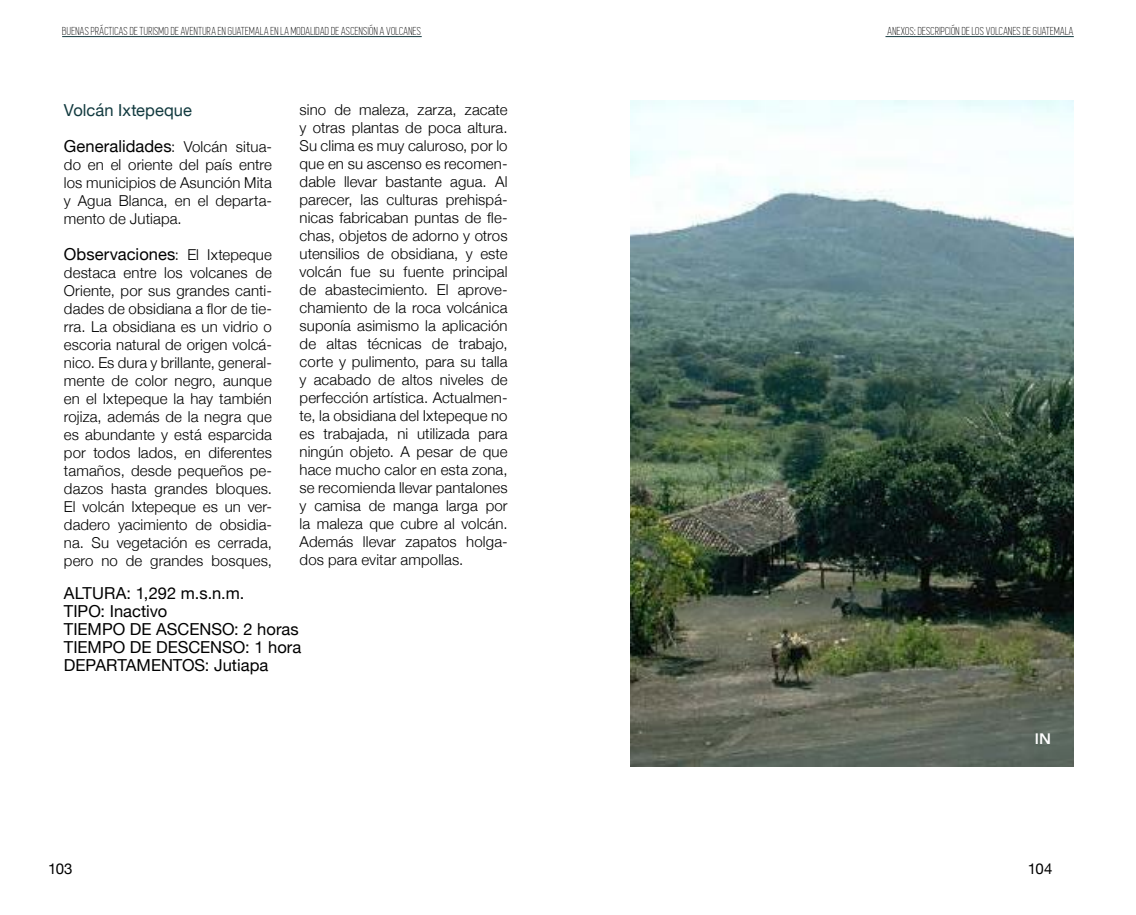
<style>
.page{position:relative;width:1136px;height:915px;background:#fff}
.page>*{position:absolute;margin:0;border:0;box-sizing:border-box;transform-origin:0 0}
.t1{font:16.5px/18px "Helvetica Neue";color:#000}
.t2{font:16.5px/36px "Helvetica Neue";letter-spacing:.005em;color:#123a3f}
.t3{font:300 15px/18px "Helvetica Neue";letter-spacing:.01em;color:#000;text-align:justify}
.t4{font:15px "Helvetica Neue";letter-spacing:-.02em;color:#000}
.t5{font:800 15px "Avenir LT Std";color:#fff}
.t6{font:12px "Simplifica";letter-spacing:.02em;color:#000}
.s1{color:#000}
.s2{font-weight:300;font-size:15px;color:#000}
.s3{font-weight:300;font-size:15px}
</style>
<div class="page">
<hr style="left:885px;top:36px;width:188px;height:1px;background:#123a3f">
<hr style="left:62px;top:36px;width:359px;height:1px;background:#123a3f">
<img style="left:630px;top:100px;width:443px;height:666px">
<p class="t6" style="left:62px;top:25px;width:360px">BUENAS PRÁCTICAS DE TURISMO DE AVENTURA EN GUATEMALA EN LA MODALIDAD DE ASCENSIÓN A VOLCANES</p>
<p class="t2" style="left:64px;top:93px;width:209px">Volcán Ixtepeque<br><span class="s1">Generalidades</span><span class="s2">: Volcán situa-</span></p>
<p class="t3" style="left:64px;top:154px;width:209px">do en el oriente del país entre los municipios de Asunción Mita y Agua Blanca, en el departa&shy;mento de Jutiapa.</p>
<p class="t1" style="left:64px;top:246px;width:209px">Observaciones<span class="s3">: El Ixtepeque</span></p>
<p class="t3" style="left:64px;top:262px;width:209px">destaca entre los volcanes de Oriente, por sus grandes canti&shy;dades de obsidiana a flor de tie&shy;rra. La obsidiana es un vidrio o escoria natural de origen volcá&shy;nico. Es dura y brillante, general&shy;mente de color negro, aunque en el Ixtepeque la hay también rojiza, además de la negra que es abundante y está esparcida por todos lados, en diferentes tamaños, desde pequeños pe&shy;dazos hasta grandes bloques.<br>El volcán Ixtepeque es un ver&shy;dadero yacimiento de obsidia&shy;na. Su vegetación es cerrada, pero no de grandes bosques,</p>
<p class="t1" style="left:64px;top:585px;width:239px">ALTURA: 1,292 m.s.n.m.<br>TIPO: Inactivo<br>TIEMPO DE ASCENSO: 2 horas<br>TIEMPO DE DESCENSO: 1 hora<br>DEPARTAMENTOS: Jutiapa</p>
<p class="t3" style="left:299px;top:99px;width:209px">sino de maleza, zarza, zacate y otras plantas de poca altura.<br>Su clima es muy caluroso, por lo que en su ascenso es recomen&shy;dable llevar bastante agua. Al parecer, las culturas prehispá&shy;nicas fabricaban puntas de fle&shy;chas, objetos de adorno y otros utensilios de obsidiana, y este volcán fue su fuente principal de abastecimiento. El aprove&shy;chamiento de la roca volcánica suponía asimismo la aplicación de altas técnicas de trabajo, corte y pulimento, para su talla y acabado de altos niveles de perfección artística. Actualmen&shy;te, la obsidiana del Ixtepeque no es trabajada, ni utilizada para ningún objeto. A pesar de que hace mucho calor en esta zona, se recomienda llevar pantalones y camisa de manga larga por la maleza que cubre al volcán.<br>Además llevar zapatos holga&shy;dos para evitar ampollas.</p>
<p class="t6" style="left:887px;top:25px;width:187px">ANEXOS: DESCRIPCIÓN DE LOS VOLCANES DE GUATEMALA</p>
<p class="t5" style="left:1034px;top:729px;width:18px">IN</p>
<p class="t4" style="left:48px;top:857px;width:26px">103</p>
<p class="t4" style="left:1027px;top:857px;width:26px">104</p>
</div>
